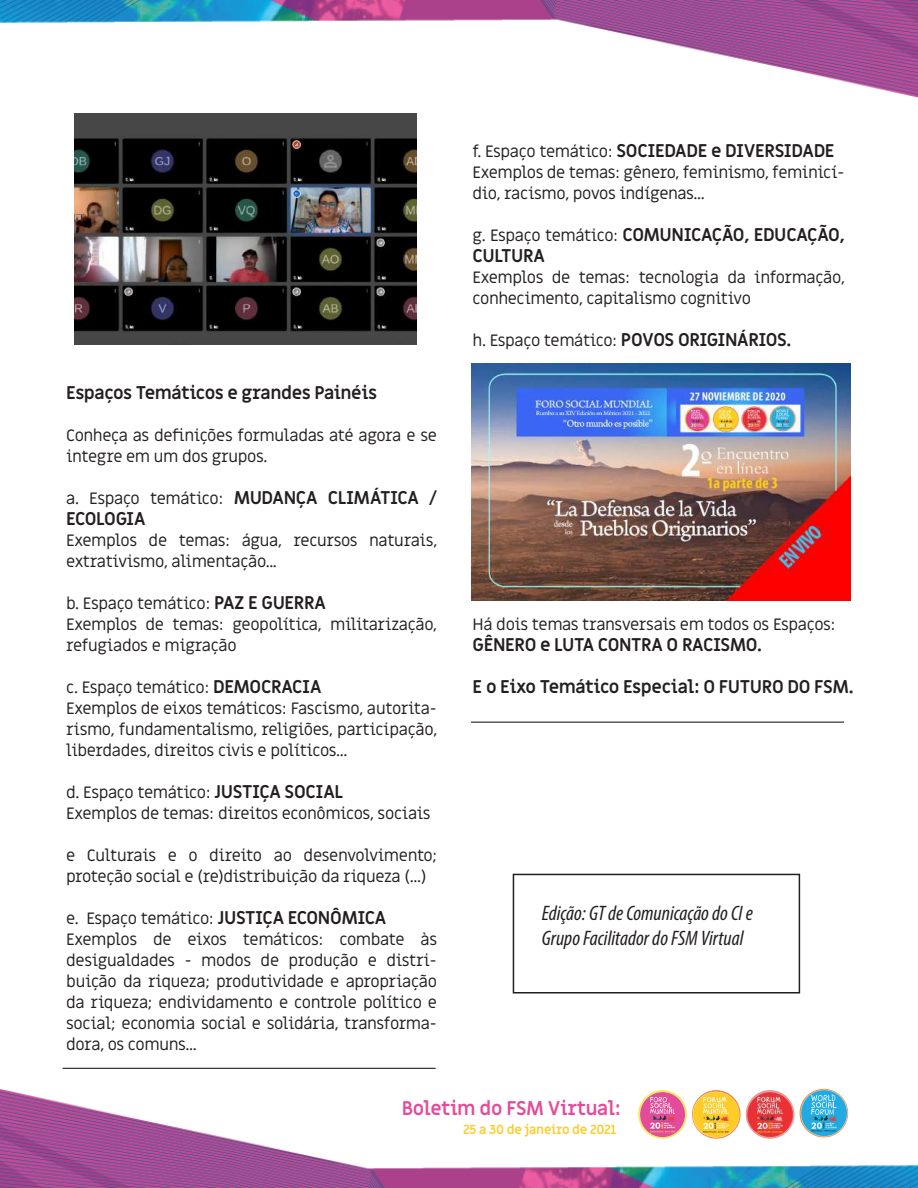
<style>
.page{position:relative;width:918px;height:1188px;background:#fff}
.page>*{position:absolute;margin:0;border:0;box-sizing:border-box;transform-origin:0 0}
.t1{font:italic condensed 21px/25.2px "Myriad Pro";color:#231f20}
.t2{font:700 19.35px "Miriam Libre";letter-spacing:-.025em;color:#e44b9b}
.t3{font:700 18px/21px "Miriam Libre";letter-spacing:-.025em;color:#231f20}
.t4{font:16.5px/21px "Miriam Libre";letter-spacing:-.025em;color:#231f20}
.t5{font:700 12.9px "Miriam Libre";letter-spacing:-.025em;color:#fdcc2e}
.s1{font-weight:700;font-size:18px}
.s2{font-weight:400;font-size:16.5px}
</style>
<div class="page">
<img style="left:0;top:1088px;width:918px;height:100px">
<img style="left:0;top:0;width:918px;height:98px">
<div style="left:513px;top:874px;width:287px;height:120px;border:2px solid #231f20"></div>
<img style="left:638px;top:1090px;width:49px;height:49px;border-radius:24px">
<img style="left:800px;top:1089px;width:48px;height:48px;border-radius:24px">
<img style="left:746px;top:1090px;width:48px;height:49px;border-radius:24px">
<img style="left:692px;top:1090px;width:49px;height:49px;border-radius:24px">
<hr style="left:63px;top:1068px;width:373px;height:1px;background:#231f20">
<hr style="left:471px;top:722px;width:373px;height:1px;background:#231f20">
<img style="left:74px;top:113px;width:343px;height:231px">
<img style="left:471px;top:364px;width:379px;height:236px">
<p class="t3" style="left:66px;top:383px;width:312px">Espaços Temáticos e grandes Painéis</p>
<p class="t4" style="left:66px;top:426px;width:372px">Conheça as definições formuladas até agora e se integre em um dos grupos.</p>
<p class="t4" style="left:66px;top:489px;width:372px">a. Espaço temático: <span class="s1">MUDANÇA CLIMÁTICA /</span></p>
<p class="t3" style="left:66px;top:509px;width:81px">ECOLOGIA</p>
<p class="t4" style="left:66px;top:531px;width:372px">Exemplos de temas: água, recursos naturais, extrativismo, alimentação...</p>
<p class="t4" style="left:66px;top:594px;width:372px">b. Espaço temático: <span class="s1">PAZ E GUERRA<br></span>Exemplos de temas: geopolítica, militarização, refugiados e migração</p>
<p class="t4" style="left:66px;top:678px;width:372px">c. Espaço temático: <span class="s1">DEMOCRACIA<br></span>Exemplos de eixos temáticos: Fascismo, autorita&shy;rismo, fundamentalismo, religiões, participação, liberdades, direitos civis e políticos...</p>
<p class="t4" style="left:66px;top:783px;width:366px">d. Espaço temático: <span class="s1">JUSTIÇA SOCIAL<br></span>Exemplos de temas: direitos econômicos, sociais</p>
<p class="t4" style="left:66px;top:846px;width:372px">e Culturais e o direito ao desenvolvimento; proteção social e (re)distribuição da riqueza (...)</p>
<p class="t4" style="left:66px;top:909px;width:372px">e. Espaço temático: <span class="s1">JUSTIÇA ECONÔMICA </span>Exemplos de eixos temáticos: combate às desigualdades - modos de produção e distri&shy;buição da riqueza; produtividade e apropriação da riqueza; endividamento e controle político e social; economia social e solidária, transforma&shy;dora, os comuns...</p>
<p class="t3" style="left:473px;top:141px;width:364px"><span class="s2">f. Espaço temático:</span> SOCIEDADE e DIVERSIDADE</p>
<p class="t4" style="left:473px;top:163px;width:374px">Exemplos de temas: gênero, feminismo, feminicí&shy;dio, racismo, povos indígenas...</p>
<p class="t3" style="left:473px;top:225px;width:374px"><span class="s2">g. Espaço temático:</span> COMUNICAÇÃO, EDUCAÇÃO,<br>CULTURA</p>
<p class="t4" style="left:473px;top:268px;width:374px">Exemplos de temas: tecnologia da informação, conhecimento, capitalismo cognitivo</p>
<p class="t4" style="left:473px;top:331px;width:320px">h. Espaço temático: <span class="s1">POVOS ORIGINÁRIOS.</span></p>
<p class="t4" style="left:473px;top:615px;width:364px">Há dois temas transversais em todos os Espaços:</p>
<p class="t3" style="left:473px;top:635px;width:291px">GÊNERO e LUTA CONTRA O RACISMO.</p>
<p class="t3" style="left:473px;top:677px;width:383px">E o Eixo Temático Especial: O FUTURO DO FSM.</p>
<p class="t1" style="left:542px;top:900px;width:213px">Edição: GT de Comunicação do CI e<br>Grupo Facilitador do FSM Virtual</p>
<p class="t2" style="left:402px;top:1097px;width:221px">Boletim do FSM Virtual:</p>
<p class="t5" style="left:463px;top:1122px;width:155px">25 a 30 de janeiro de 2021</p>
</div>
